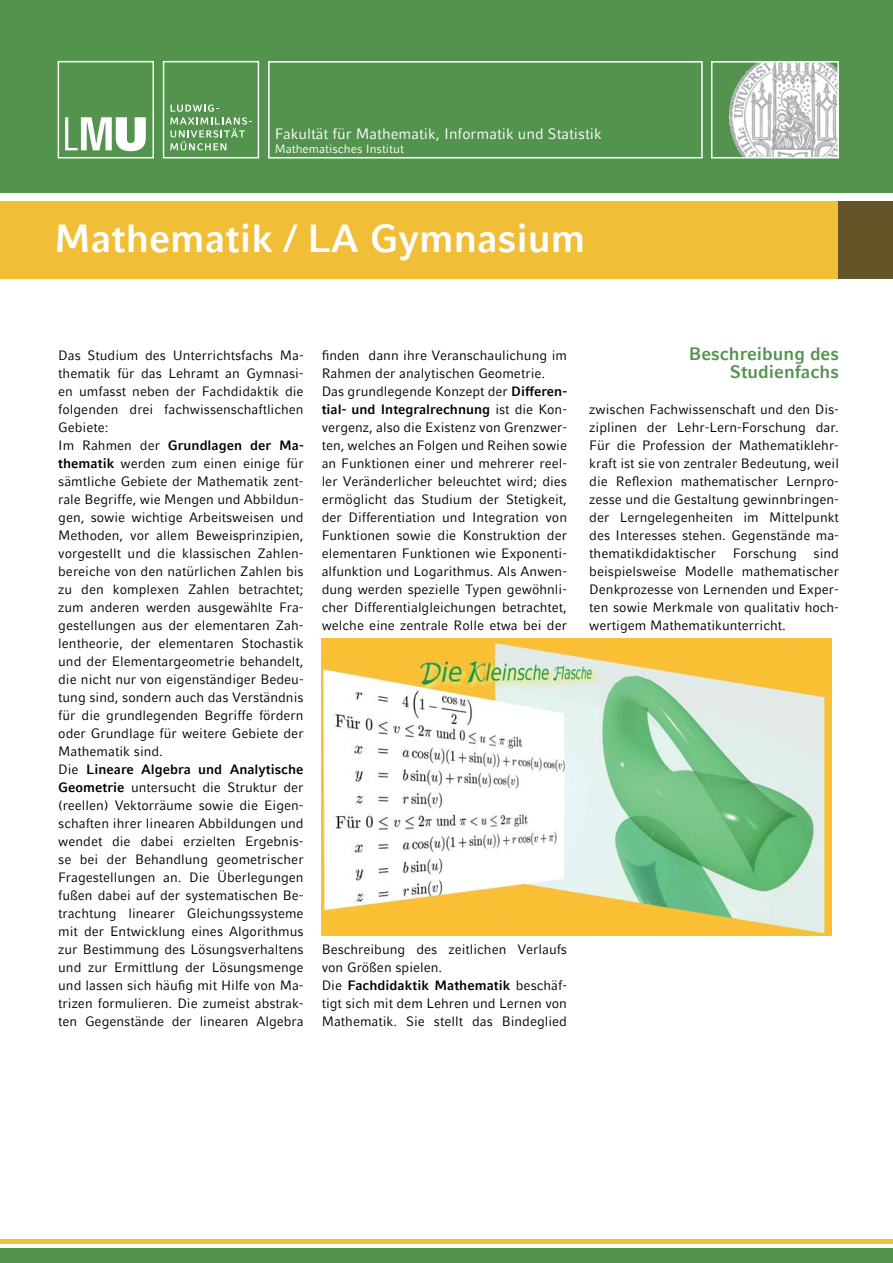
<style>
.page{position:relative;width:893px;height:1263px;background:#fff}
.page>*{position:absolute;margin:0;border:0;box-sizing:border-box;transform-origin:0 0}
.t1{font:700 39px "LMU Compatil Fact";color:#fff}
.t2{font:700 18px/18px "LMU Compatil Fact";color:#53934e;text-align:right}
.t3{font:15px "LMU Compatil Fact";color:#fff}
.t4{font:13.5px/18px "LMU Compatil Fact";color:#000}
.t5{font:12px "LMU Compatil Fact";color:#fff}
.s1{font-weight:700}
</style>
<div class="page">
<div style="left:0;top:0;width:893px;height:193px;background:#53934e"></div>
<svg style="left:57px;top:60px;width:97px;height:99px"></svg>
<svg style="left:162px;top:60px;width:98px;height:99px"></svg>
<div style="left:268px;top:61px;width:435px;height:97px;border:2px solid #fff"></div>
<img style="left:730px;top:64px;width:106px;height:91px">
<div style="left:711px;top:61px;width:128px;height:97px;border:2px solid #fff"></div>
<div style="left:0;top:201px;width:839px;height:78px;background:#f1be37"></div>
<div style="left:0;top:1248px;width:893px;height:15px;background:#53934e"></div>
<div style="left:0;top:1239px;width:893px;height:5px;background:#f1be37"></div>
<img style="left:322px;top:638px;width:510px;height:297px">
<div style="left:839px;top:201px;width:54px;height:78px;background:#645528"></div>
<p class="t3" style="left:275px;top:125px;width:328px">Fakultät für Mathematik, Informatik und Statistik</p>
<p class="t5" style="left:275px;top:142px;width:131px">Mathematisches Institut</p>
<h1 class="t1" style="left:54px;top:216px;width:533px">Mathematik / LA Gymnasium</h1>
<p class="t4" style="left:58px;top:346px;width:247px">Das Studium des Unterrichtsfachs Ma&shy;thematik für das Lehramt an Gymnasi&shy;en umfasst neben der Fachdidaktik die folgenden drei fachwissenschaftlichen Gebiete:<br>Im Rahmen der <span class="s1">Grundlagen der Ma&shy;thematik</span> werden zum einen einige für sämtliche Gebiete der Mathematik zent&shy;rale Begriffe, wie Mengen und Abbildun&shy;gen, sowie wichtige Arbeitsweisen und Methoden, vor allem Beweisprinzipien, vorgestellt und die klassischen Zahlen&shy;bereiche von den natürlichen Zahlen bis zu den komplexen Zahlen betrachtet; zum anderen werden ausgewählte Fra&shy;gestellungen aus der elementaren Zah&shy;lentheorie, der elementaren Stochastik und der Elementargeometrie behandelt, die nicht nur von eigenständiger Bedeu&shy;tung sind, sondern auch das Verständnis für die grundlegenden Begriffe fördern oder Grundlage für weitere Gebiete der Mathematik sind.<br>Die <span class="s1">Lineare Algebra und Analytische Geometrie</span> untersucht die Struktur der (reellen) Vektorräume sowie die Eigen&shy;schaften ihrer linearen Abbildungen und wendet die dabei erzielten Ergebnis&shy;se bei der Behandlung geometrischer Fragestellungen an. Die Überlegungen fußen dabei auf der systematischen Be&shy;trachtung linearer Gleichungssysteme mit der Entwicklung eines Algorithmus zur Bestimmung des Lösungsverhaltens und zur Ermittlung der Lösungsmenge und lassen sich häufig mit Hilfe von Ma&shy;trizen formulieren. Die zumeist abstrak&shy;ten Gegenstände der linearen Algebra</p>
<p class="t4" style="left:322px;top:346px;width:247px">finden dann ihre Veranschaulichung im Rahmen der analytischen Geometrie.<br>Das grundlegende Konzept der <span class="s1">Differen&shy;tial- und Integralrechnung</span> ist die Kon&shy;vergenz, also die Existenz von Grenzwer&shy;ten, welches an Folgen und Reihen sowie an Funktionen einer und mehrerer reel&shy;ler Veränderlicher beleuchtet wird; dies ermöglicht das Studium der Stetigkeit, der Differentiation und Integration von Funktionen sowie die Konstruktion der elementaren Funktionen wie Exponenti&shy;alfunktion und Logarithmus. Als Anwen&shy;dung werden spezielle Typen gewöhnli&shy;cher Differentialgleichungen betrachtet, welche eine zentrale Rolle etwa bei der</p>
<p class="t4" style="left:322px;top:940px;width:247px">Beschreibung des zeitlichen Verlaufs von Größen spielen.<br>Die <span class="s1">Fachdidaktik Mathematik</span> beschäf&shy;tigt sich mit dem Lehren und Lernen von Mathematik. Sie stellt das Bindeglied</p>
<h2 class="t2" style="left:689px;top:345px;width:152px">Beschreibung des<br>Studienfachs</h2>
<p class="t4" style="left:589px;top:400px;width:251px;text-align:justify">zwischen Fachwissenschaft und den Dis&shy;ziplinen der Lehr-Lern-Forschung dar.<br>Für die Profession der Mathematiklehr&shy;kraft ist sie von zentraler Bedeutung, weil die Reflexion mathematischer Lernpro&shy;zesse und die Gestaltung gewinnbringen&shy;der Lerngelegenheiten im Mittelpunkt des Interesses stehen. Gegenstände ma&shy;thematikdidaktischer Forschung sind beispielsweise Modelle mathematischer Denkprozesse von Lernenden und Exper&shy;ten sowie Merkmale von qualitativ hoch&shy;wertigem Mathematikunterricht.</p>
</div>
